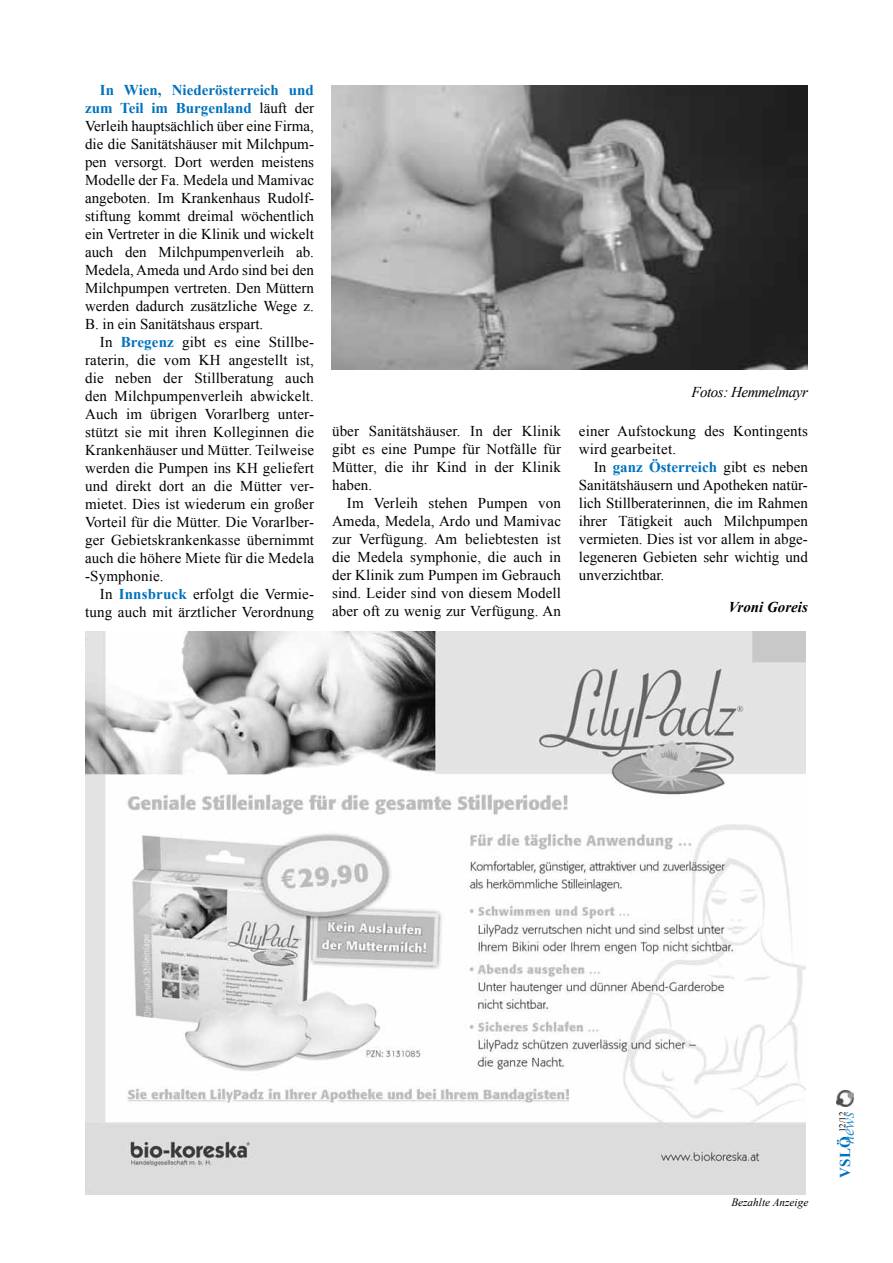
<style>
.page{position:relative;width:893px;height:1263px;background:#fff}
.page>*{position:absolute;margin:0;border:0;box-sizing:border-box;transform-origin:0 0}
.t1{font:15px/18px "Times New Roman";letter-spacing:.01em;color:#000;text-align:justify}
.t2{font:italic 15px "Times New Roman";letter-spacing:-.03em;color:#000}
.t3{font:italic 700 15px "Times New Roman";color:#000}
.t4{font:700 15px "Times New Roman";color:#0072bc}
.t5{font:italic 11.25px "Times New Roman";color:#000}
.t6{font:9px "Times New Roman";color:#000}
.s1{font-weight:700;color:#0072bc}
.s2{font-weight:400;font-style:italic;font-size:16.5px;color:#338ec9}
</style>
<div class="page">
<img style="left:837px;top:1090px;width:16px;height:16px">
<img style="left:332px;top:85px;width:476px;height:285px">
<img style="left:85px;top:631px;width:720px;height:563px">
<p class="t1" style="left:85px;top:81px;width:230px;text-indent:15px"><span class="s1">In Wien, Niederösterreich und zum Teil im Burgenland</span> läuft der Verleih hauptsächlich über eine Firma, die die Sanitätshäuser mit Milchpum&shy;pen versorgt. Dort werden meistens Modelle der Fa. Medela und Mamivac angeboten. Im Krankenhaus Rudolf&shy;stiftung kommt dreimal wöchentlich ein Vertreter in die Klinik und wickelt auch den Milchpumpenverleih ab.<br>Medela, Ameda und Ardo sind bei den Milchpumpen vertreten. Den Müttern werden dadurch zusätzliche Wege z.<br>B. in ein Sanitätshaus erspart.</p>
<p class="t1" style="left:85px;top:333px;width:230px;text-indent:15px">In <span class="s1">Bregenz</span> gibt es eine Stillbe&shy;raterin, die vom KH angestellt ist, die neben der Stillberatung auch den Milchpumpenverleih abwickelt.<br>Auch im übrigen Vorarlberg unter&shy;stützt sie mit ihren Kolleginnen die Krankenhäuser und Mütter. Teilweise werden die Pumpen ins KH geliefert und direkt dort an die Mütter ver&shy;mietet. Dies ist wiederum ein großer Vorteil für die Mütter. Die Vorarlber&shy;ger Gebietskrankenkasse übernimmt auch die höhere Miete für die Medela -Symphonie.</p>
<p class="t1" style="left:85px;top:585px;width:230px;text-align:right">In <span class="s1">Innsbruck</span> erfolgt die Vermie&shy;tung auch mit ärztlicher Verordnung</p>
<p class="t1" style="left:332px;top:421px;width:230px">über Sanitätshäuser. In der Klinik gibt es eine Pumpe für Notfälle für Mütter, die ihr Kind in der Klinik haben.</p>
<p class="t1" style="left:332px;top:493px;width:230px;text-indent:15px">Im Verleih stehen Pumpen von Ameda, Medela, Ardo und Mamivac zur Verfügung. Am beliebtesten ist die Medela symphonie, die auch in der Klinik zum Pumpen im Gebrauch sind. Leider sind von diesem Modell aber oft zu wenig zur Verfügung. An</p>
<p class="t2" style="left:691px;top:382px;width:118px">Fotos: Hemmelmayr</p>
<p class="t1" style="left:579px;top:421px;width:230px">einer Aufstockung des Kontingents wird gearbeitet.</p>
<p class="t1" style="left:579px;top:457px;width:230px;text-indent:15px">In <span class="s1">ganz Österreich</span> gibt es neben Sanitätshäusern und Apotheken natür&shy;lich Stillberaterinnen, die im Rahmen ihrer Tätigkeit auch Milchpumpen vermieten. Dies ist vor allem in abge&shy;legeneren Gebieten sehr wichtig und unverzichtbar.</p>
<p class="t3" style="left:728px;top:597px;width:81px">Vroni Goreis</p>
<p class="t5" style="left:731px;top:1194px;width:78px">Bezahlte Anzeige</p>
<p class="t4" style="left:835px;top:1177px;width:68px;rotate:-90deg">VSLÖ<span class="s2">news</span></p>
<p class="t6" style="left:836px;top:1132px;width:22px;rotate:-90deg">12/12</p>
</div>
